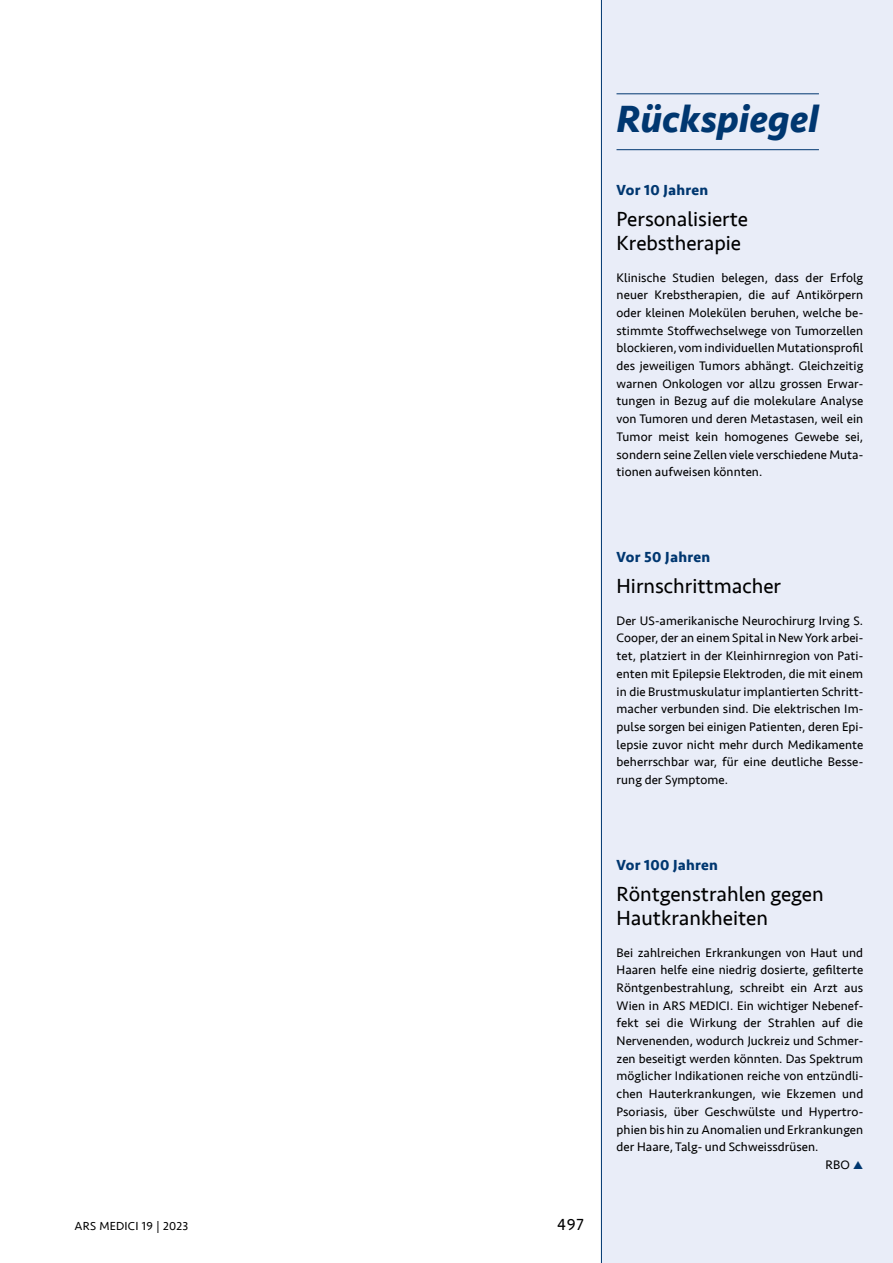
<style>
.page{position:relative;width:893px;height:1263px;background:#fff}
.page>*{position:absolute;margin:0;border:0;box-sizing:border-box;transform-origin:0 0}
.t1{font:italic 700 39px "Seravek";letter-spacing:-.005em;color:#003770}
.t2{font:21px/24px "Seravek";color:#000}
.t3{font:16.5px "Seravek";color:#000}
.t4{font:700 15px "Seravek";letter-spacing:.02em;color:#003770}
.t5{font:12.75px/17.7px "Seravek";letter-spacing:.005em;color:#000;text-align:justify}
.t6{font:12px "Seravek";letter-spacing:.02em;color:#000}
.s1{color:#003770}
</style>
<div class="page">
<div style="left:601px;top:0;width:292px;height:1263px;background:#e9edf8"></div>
<hr style="left:616px;top:94px;width:203px;height:1px;background:#003770">
<hr style="left:616px;top:149px;width:203px;height:1px;background:#003770">
<p class="t6" style="left:74px;top:1217px;width:115px">ARS MEDICI 19 | 2023</p>
<p class="t3" style="left:557px;top:1212px;width:28px">497</p>
<h1 class="t1" style="left:616px;top:87px;width:204px">Rückspiegel</h1>
<p class="t4" style="left:617px;top:178px;width:93px">Vor 10 Jahren</p>
<h2 class="t2" style="left:617px;top:207px;width:133px">Personalisierte<br>Krebstherapie</h2>
<p class="t5" style="left:617px;top:268px;width:248px">Klinische Studien belegen, dass der Erfolg neuer Krebstherapien, die auf Antikörpern oder kleinen Molekülen beruhen, welche be&shy;stimmte Stoffwechselwege von Tumorzellen blockieren, vom individuellen Mutationsprofil des jeweiligen Tumors abhängt. Gleichzeitig warnen Onkologen vor allzu grossen Erwar&shy;tungen in Bezug auf die molekulare Analyse von Tumoren und deren Metastasen, weil ein Tumor meist kein homogenes Gewebe sei, sondern seine Zellen viele verschiedene Muta&shy;tionen aufweisen könnten.</p>
<p class="t4" style="left:617px;top:545px;width:95px">Vor 50 Jahren</p>
<h2 class="t2" style="left:617px;top:574px;width:166px">Hirnschrittmacher</h2>
<p class="t5" style="left:617px;top:612px;width:248px">Der US-amerikanische Neurochirurg Irving S.<br>Cooper, der an einem Spital in New York arbei&shy;tet, platziert in der Kleinhirnregion von Pati&shy;enten mit Epilepsie Elektroden, die mit einem in die Brustmuskulatur implantierten Schritt&shy;macher verbunden sind. Die elektrischen Im&shy;pulse sorgen bei einigen Patienten, deren Epi&shy;lepsie zuvor nicht mehr durch Medikamente beherrschbar war, für eine deutliche Besse&shy;rung der Symptome.</p>
<p class="t4" style="left:617px;top:853px;width:103px">Vor 100 Jahren</p>
<h2 class="t2" style="left:617px;top:882px;width:209px">Röntgenstrahlen gegen<br>Hautkrankheiten</h2>
<p class="t5" style="left:617px;top:943px;width:248px">Bei zahlreichen Erkrankungen von Haut und</p>
<p class="t5" style="left:617px;top:961px;width:248px">Haaren helfe eine niedrig dosierte, gefilterte</p>
<p class="t5" style="left:617px;top:979px;width:248px">Röntgenbestrahlung, schreibt ein Arzt aus</p>
<p class="t5" style="left:617px;top:996px;width:248px">Wien in ARS MEDICI. Ein wichtiger Nebenef-</p>
<p class="t5" style="left:617px;top:1014px;width:248px">fekt sei die Wirkung der Strahlen auf die</p>
<p class="t5" style="left:617px;top:1032px;width:248px">Nervenenden, wodurch Juckreiz und Schmer-</p>
<p class="t5" style="left:617px;top:1050px;width:248px">zen beseitigt werden könnten. Das Spektrum</p>
<p class="t5" style="left:617px;top:1067px;width:248px">möglicher Indikationen reiche von entzündli-</p>
<p class="t5" style="left:617px;top:1085px;width:248px">chen Hauterkrankungen, wie Ekzemen und</p>
<p class="t5" style="left:617px;top:1103px;width:248px">Psoriasis, über Geschwülste und Hypertro-</p>
<p class="t5" style="left:617px;top:1120px;width:248px">phien bis hin zu Anomalien und Erkrankungen</p>
<p class="t5" style="left:617px;top:1138px;width:203px">der Haare, Talg- und Schweissdrüsen.</p>
<p class="t5" style="left:826px;top:1156px;width:39px">RBO <span class="s1">▲</span></p>
</div>
